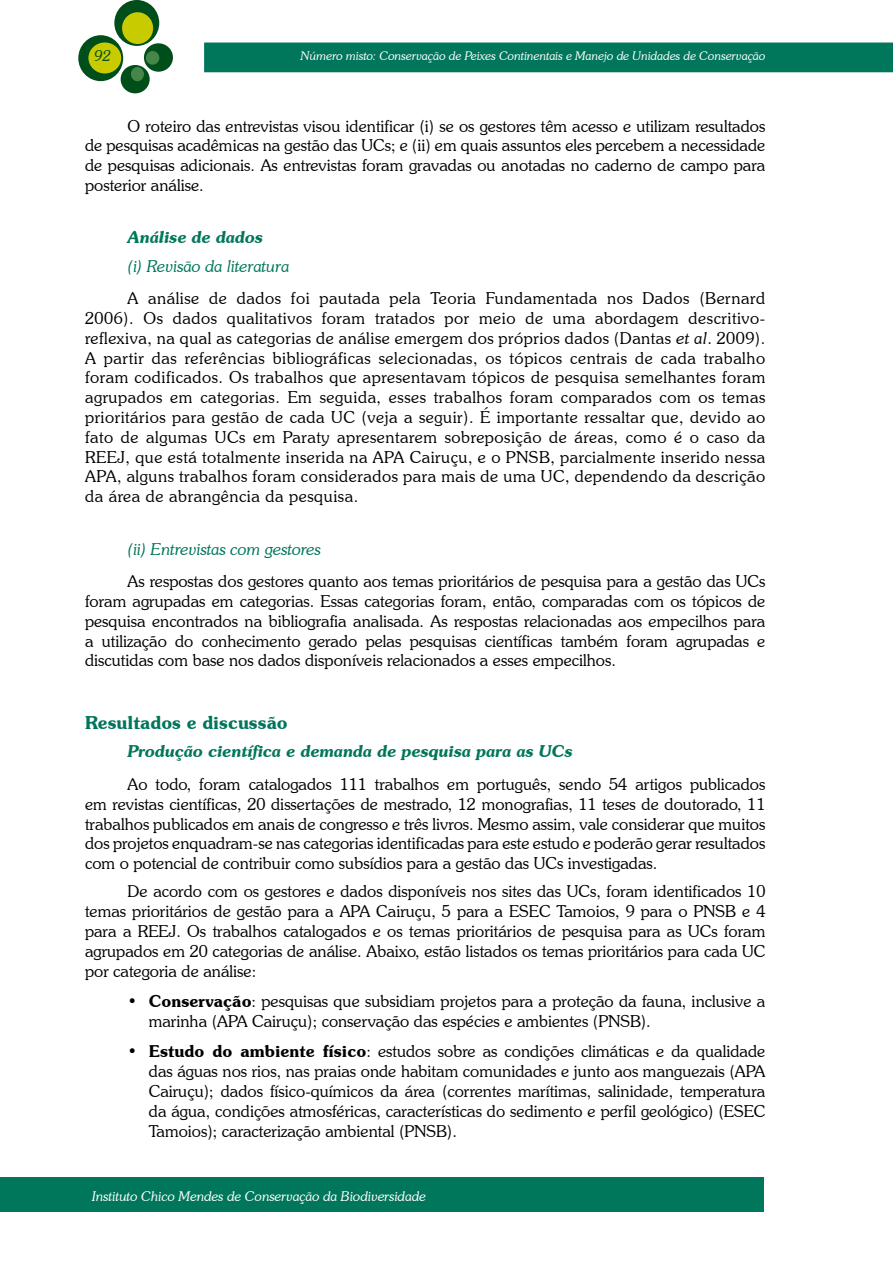
<style>
.page{position:relative;width:893px;height:1263px;background:#fff}
.page>*{position:absolute;margin:0;border:0;box-sizing:border-box;transform-origin:0 0}
.t1{font:600 18px "Souvenir IT Cby BT";color:#00765b}
.t2{font:300 16.5px/19.8px "Souvenir IT Cby BT";color:#000;text-align:justify}
.t3{font:italic 600 16.5px "Souvenir IT Cby BT";color:#00765b}
.t4{font:italic 300 16.5px "Souvenir IT Cby BT";color:#00765b}
.t5{font:italic 300 15px "Souvenir IT Cby BT";color:#004e1a}
.t6{font:italic 300 13.5px "Souvenir IT Cby BT";color:#fff}
.t7{font:italic 300 12px "Souvenir IT Cby BT";color:#fff}
.s1{font-style:italic}
.s2{font-weight:600}
</style>
<div class="page">
<div style="left:205px;top:43px;width:687px;height:29px;background:#00765b"></div>
<div style="left:114px;top:0;width:45px;height:46px;background:#004e1a;border-radius:50%"></div>
<div style="left:78px;top:35px;width:45px;height:46px;background:#004e1a;border-radius:50%"></div>
<div style="left:144px;top:43px;width:29px;height:29px;background:#004e1a;border-radius:50%"></div>
<div style="left:121px;top:65px;width:29px;height:28px;background:#004e1a;border-radius:50%"></div>
<div style="left:122px;top:12px;width:31px;height:32px;background:#c8cb00;border-radius:50%"></div>
<div style="left:88px;top:42px;width:33px;height:31px;background:#c8cb00;border-radius:50%"></div>
<div style="left:146px;top:51px;width:13px;height:14px;background:#47864a;border-radius:50%"></div>
<div style="left:131px;top:67px;width:13px;height:14px;background:#47864a;border-radius:50%"></div>
<div style="left:0;top:1178px;width:764px;height:34px;background:#00765b"></div>
<p class="t5" style="left:95px;top:46px;width:18px">92</p>
<p class="t7" style="left:301px;top:49px;width:466px">Número misto: Conservação de Peixes Continentais e Manejo de Unidades de Conservação</p>
<p class="t2" style="left:85px;top:116px;width:682px;text-indent:43px">O roteiro das entrevistas visou identificar (i) se os gestores têm acesso e utilizam resultados de pesquisas acadêmicas na gestão das UCs; e (ii) em quais assuntos eles percebem a necessidade de pesquisas adicionais. As entrevistas foram gravadas ou anotadas no caderno de campo para posterior análise.</p>
<p class="t3" style="left:128px;top:227px;width:137px">Análise de dados</p>
<p class="t4" style="left:128px;top:256px;width:163px">(i) Revisão da literatura</p>
<p class="t2" style="left:85px;top:288px;width:682px;text-indent:43px">A análise de dados foi pautada pela Teoria Fundamentada nos Dados (Bernard 2006). Os dados qualitativos foram tratados por meio de uma abordagem descritivo&shy;reflexiva, na qual as categorias de análise emergem dos próprios dados (Dantas <span class="s1">et al</span>. 2009).<br>A partir das referências bibliográficas selecionadas, os tópicos centrais de cada trabalho foram codificados. Os trabalhos que apresentavam tópicos de pesquisa semelhantes foram agrupados em categorias. Em seguida, esses trabalhos foram comparados com os temas prioritários para gestão de cada UC (veja a seguir). É importante ressaltar que, devido ao fato de algumas UCs em Paraty apresentarem sobreposição de áreas, como é o caso da REEJ, que está totalmente inserida na APA Cairuçu, e o PNSB, parcialmente inserido nessa APA, alguns trabalhos foram considerados para mais de uma UC, dependendo da descrição da área de abrangência da pesquisa.</p>
<p class="t4" style="left:128px;top:539px;width:195px">(ii) Entrevistas com gestores</p>
<p class="t2" style="left:85px;top:571px;width:682px;text-indent:43px">As respostas dos gestores quanto aos temas prioritários de pesquisa para a gestão das UCs foram agrupadas em categorias. Essas categorias foram, então, comparadas com os tópicos de pesquisa encontrados na bibliografia analisada. As respostas relacionadas aos empecilhos para a utilização do conhecimento gerado pelas pesquisas científicas também foram agrupadas e discutidas com base nos dados disponíveis relacionados a esses empecilhos.</p>
<p class="t1" style="left:85px;top:711px;width:204px">Resultados e discussão</p>
<p class="t3" style="left:128px;top:741px;width:446px">Produção científica e demanda de pesquisa para as UCs</p>
<p class="t2" style="left:85px;top:774px;width:682px;text-indent:43px">Ao todo, foram catalogados 111 trabalhos em português, sendo 54 artigos publicados em revistas científicas, 20 dissertações de mestrado, 12 monografias, 11 teses de doutorado, 11 trabalhos publicados em anais de congresso e três livros. Mesmo assim, vale considerar que muitos dos projetos enquadram-se nas categorias identificadas para este estudo e poderão gerar resultados com o potencial de contribuir como subsídios para a gestão das UCs investigadas.</p>
<p class="t2" style="left:85px;top:881px;width:682px;text-indent:43px">De acordo com os gestores e dados disponíveis nos sites das UCs, foram identificados 10 temas prioritários de gestão para a APA Cairuçu, 5 para a ESEC Tamoios, 9 para o PNSB e 4 para a REEJ. Os trabalhos catalogados e os temas prioritários de pesquisa para as UCs foram agrupados em 20 categorias de análise. Abaixo, estão listados os temas prioritários para cada UC por categoria de análise:</p>
<p class="t2" style="left:149px;top:991px;width:618px;text-indent:-21px">• <span class="s2">Conservação</span>: pesquisas que subsidiam projetos para a proteção da fauna, inclusive a marinha (APA Cairuçu); conservação das espécies e ambientes (PNSB).</p>
<p class="t2" style="left:149px;top:1041px;width:618px;text-indent:-21px">• <span class="s2">Estudo do ambiente físico</span>: estudos sobre as condições climáticas e da qualidade das águas nos rios, nas praias onde habitam comunidades e junto aos manguezais (APA Cairuçu); dados físico-químicos da área (correntes marítimas, salinidade, temperatura da água, condições atmosféricas, características do sedimento e perfil geológico) (ESEC Tamoios); caracterização ambiental (PNSB).</p>
<p class="t6" style="left:92px;top:1188px;width:335px">Instituto Chico Mendes de Conservação da Biodiversidade</p>
</div>
